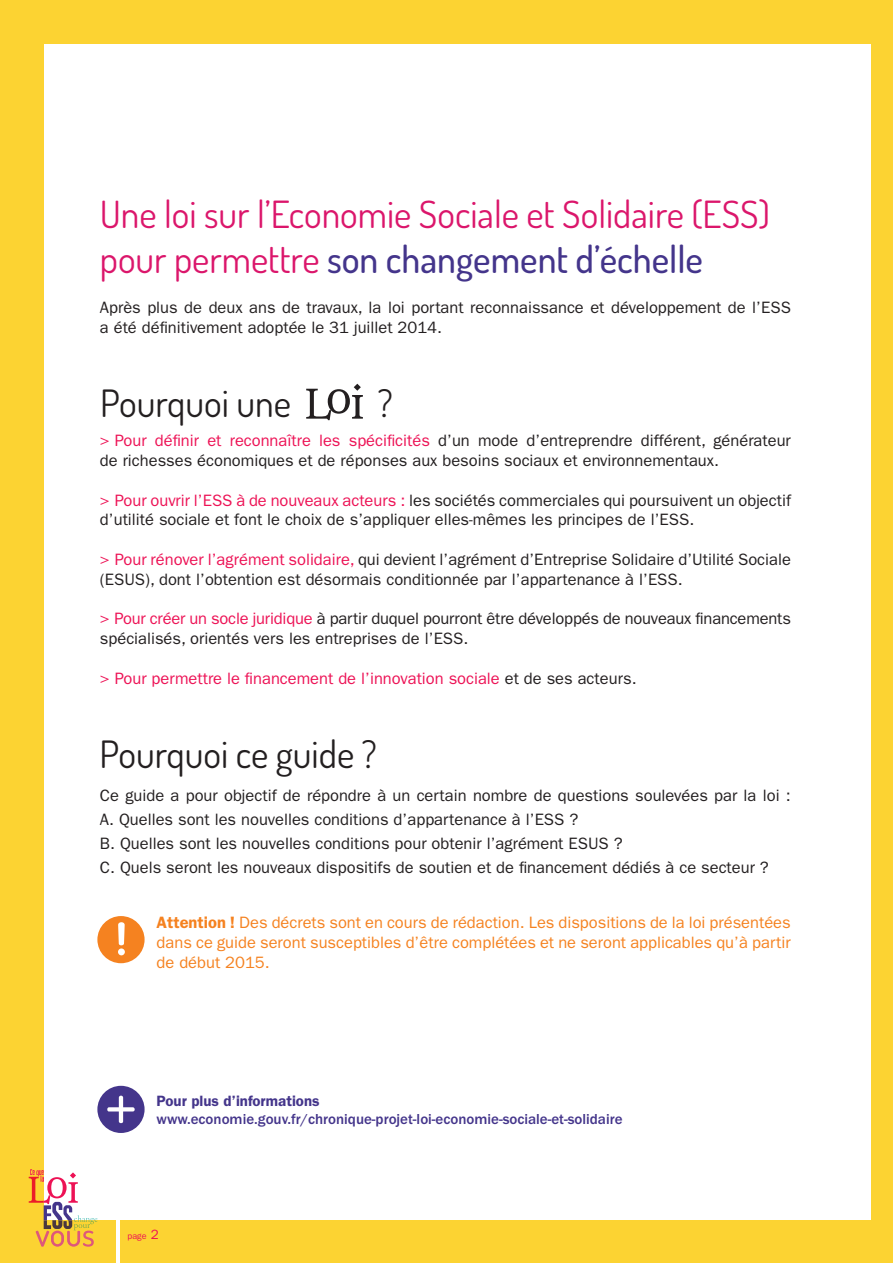
<style>
.page{position:relative;width:893px;height:1263px;background:#fff}
.page>*{position:absolute;margin:0;border:0;box-sizing:border-box;transform-origin:0 0}
.t1{font:37.65px "Dosis";color:#231f20}
.t2{font:37.5px/45px "Dosis";color:#db166b}
.t3{font:16.5px/19.8px "Franklin Gothic";color:#231f20}
.t4{font:16.5px/19.8px "Franklin Gothic";color:#f58220;text-align:justify}
.t5{font:16.5px "Franklin Gothic";color:#ed1255}
.t6{font:500 15px "Franklin Gothic";color:#44358b}
.t7{font:600 15px "Franklin Gothic";color:#44358b}
.t8{font:9px "Franklin Gothic";color:#ed1255}
.s1{font-weight:500;color:#44358b}
.s2{color:#ed1255}
.s3{color:#231f20}
.s4{font-weight:600}
.s5{font-size:13.5px}
</style>
<div class="page">
<div style="left:0;top:0;width:43px;height:1263px;background:#fcd332"></div>
<div style="left:871px;top:0;width:22px;height:1263px;background:#fcd332"></div>
<div style="left:34px;top:0;width:859px;height:43px;background:#fcd332"></div>
<div style="left:34px;top:1220px;width:859px;height:43px;background:#fcd332"></div>
<svg style="left:306px;top:384px;width:57px;height:36px"></svg>
<div style="left:97px;top:1086px;width:48px;height:47px;background:#44358b;border-radius:50%"></div>
<svg style="left:107px;top:1096px;width:28px;height:27px"></svg>
<hr style="left:117px;top:1216px;width:3px;height:47px;background:#fff">
<svg style="left:29px;top:1169px;width:68px;height:78px"></svg>
<div style="left:97px;top:916px;width:48px;height:47px;background:#f58220;border-radius:50%"></div>
<svg style="left:118px;top:922px;width:7px;height:33px"></svg>
<h2 class="t2" style="left:100px;top:191px;width:671px">Une loi sur l’Economie Sociale et Solidaire (ESS) pour permettre <span class="s1">son changement d’échelle</span></h2>
<p class="t3" style="left:100px;top:298px;width:692px">Après plus de deux ans de travaux, la loi portant reconnaissance et développement de l’ESS a été définitivement adoptée le 31 juillet 2014.</p>
<h1 class="t1" style="left:100px;top:379px;width:192px">Pourquoi une</h1>
<h1 class="t1" style="left:378px;top:379px;width:16px">?</h1>
<p class="t3" style="left:100px;top:431px;width:692px"><span class="s2">&gt; Pour définir et reconnaître les spécificités</span> d’un mode d’entreprendre différent, générateur de richesses économiques et de réponses aux besoins sociaux et environnementaux.</p>
<p class="t3" style="left:100px;top:490px;width:693px"><span class="s2">&gt; Pour ouvrir l’ESS à de nouveaux acteurs :</span> les sociétés commerciales qui poursuivent un objectif d’utilité sociale et font le choix de s’appliquer elles-mêmes les principes de l’ESS.</p>
<p class="t3" style="left:100px;top:549px;width:692px"><span class="s2">&gt; Pour rénover l’agrément solidaire,</span> qui devient l’agrément d’Entreprise Solidaire d’Utilité Sociale (ESUS), dont l’obtention est désormais conditionnée par l’appartenance à l’ESS.</p>
<p class="t3" style="left:100px;top:609px;width:692px"><span class="s2">&gt; Pour créer un socle juridique</span> à partir duquel pourront être développés de nouveaux financements spécialisés, orientés vers les entreprises de l’ESS.</p>
<p class="t5" style="left:100px;top:669px;width:538px">&gt; Pour permettre le financement de l’innovation sociale <span class="s3">et de ses acteurs.</span></p>
<h1 class="t1" style="left:99px;top:729px;width:279px">Pourquoi ce guide ?</h1>
<p class="t3" style="left:100px;top:783px;width:692px;line-height:24px">Ce guide a pour objectif de répondre à un certain nombre de questions soulevées par la loi :<br>A. Quelles sont les nouvelles conditions d’appartenance à l’ESS ?<br>B. Quelles sont les nouvelles conditions pour obtenir l’agrément ESUS ?<br>C. Quels seront les nouveaux dispositifs de soutien et de financement dédiés à ce secteur ?</p>
<p class="t4" style="left:157px;top:913px;width:636px"><span class="s4">Attention !</span> Des décrets sont en cours de rédaction. Les dispositions de la loi présentées dans ce guide seront susceptibles d’être complétées et ne seront applicables qu’à partir de début 2015.</p>
<p class="t7" style="left:157px;top:1092px;width:165px">Pour plus d’informations</p>
<p class="t6" style="left:157px;top:1111px;width:467px">www.economie.gouv.fr/chronique-projet-loi-economie-sociale-et-solidaire</p>
<p class="t8" style="left:128px;top:1231px;width:33px">page <span class="s5">2</span></p>
</div>
